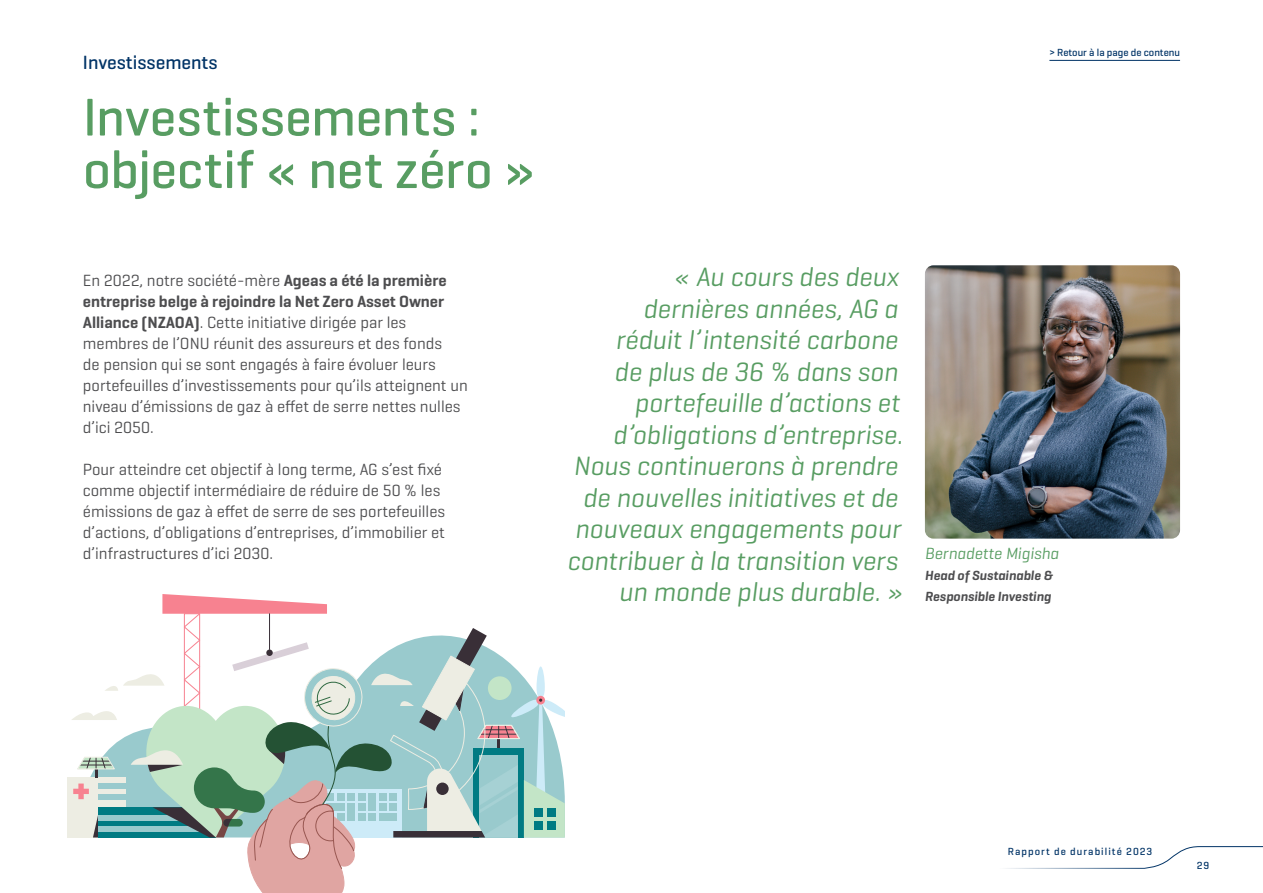
<style>
.page{position:relative;width:1263px;height:893px;background:#fff}
.page>*{position:absolute;margin:0;border:0;box-sizing:border-box;transform-origin:0 0}
.t1{font:500 54px/52.5px "Geogrotesque";color:#589d62}
.t2{font:italic 27px/31.5px "Geogrotesque";letter-spacing:-.005em;color:#589d62;text-align:right}
.t3{font:500 19.5px "Geogrotesque";color:#036}
.t4{font:16.5px/21px "Geogrotesque";color:#4d4d4f}
.t5{font:italic 16.5px "Geogrotesque";color:#589d62}
.t6{font:italic 600 13.5px/21px "Geogrotesque";color:#4d4d4f}
.t7{font:500 10.5px "Geogrotesque";letter-spacing:.1em;color:#036}
.t8{font:500 10.5px "Geogrotesque";color:#036}
.s1{font-weight:600}
</style>
<div class="page">
<img style="left:925px;top:265px;width:255px;height:274px">
<div style="left:67px;top:777px;width:59px;height:60px;background:#edede3"></div>
<svg style="left:71px;top:594px;width:494px;height:299px"></svg>
<hr style="left:1049px;top:60px;width:131px;height:1px;background:#036">
<svg style="left:1006px;top:846px;width:257px;height:23px"></svg>
<p class="t3" style="left:83px;top:50px;width:136px">Investissements</p>
<h1 class="t1" style="left:83px;top:90px;width:454px">Investissements : objectif « net zéro »</h1>
<p class="t4" style="left:83px;top:270px;width:386px">En 2022, notre société-mère <span class="s1">Ageas a été la première entreprise belge à rejoindre la Net Zero Asset Owner Alliance (NZAOA)</span>. Cette initiative dirigée par les membres de l’ONU réunit des assureurs et des fonds<br>de pension qui se sont engagés à faire évoluer leurs portefeuilles d’investissements pour qu’ils atteignent un niveau d’émissions de gaz à effet de serre nettes nulles d’ici 2050.</p>
<p class="t4" style="left:83px;top:459px;width:364px">Pour atteindre cet objectif à long terme, AG s’est fixé comme objectif intermédiaire de réduire de 50 % les émissions de gaz à effet de serre de ses portefeuilles d’actions, d’obligations d’entreprises, d’immobilier et d’infrastructures d’ici 2030.</p>
<p class="t8" style="left:1049px;top:46px;width:132px">&gt; Retour à la page de contenu</p>
<p class="t2" style="left:567px;top:261px;width:337px">« Au cours des deux dernières années, AG a<br>réduit l’intensité carbone<br>de plus de 36 % dans son portefeuille d’actions et d’obligations d’entreprise.<br>Nous continuerons à prendre de nouvelles initiatives et de nouveaux engagements pour contribuer à la transition vers un monde plus durable. »</p>
<p class="t5" style="left:925px;top:543px;width:135px">Bernadette Migisha</p>
<p class="t6" style="left:925px;top:565px;width:129px">Head of Sustainable &amp;<br>Responsible Investing</p>
<p class="t7" style="left:1008px;top:845px;width:146px">Rapport de durabilité 2023</p>
<p class="t7" style="left:1197px;top:858px;width:14px">29</p>
</div>
